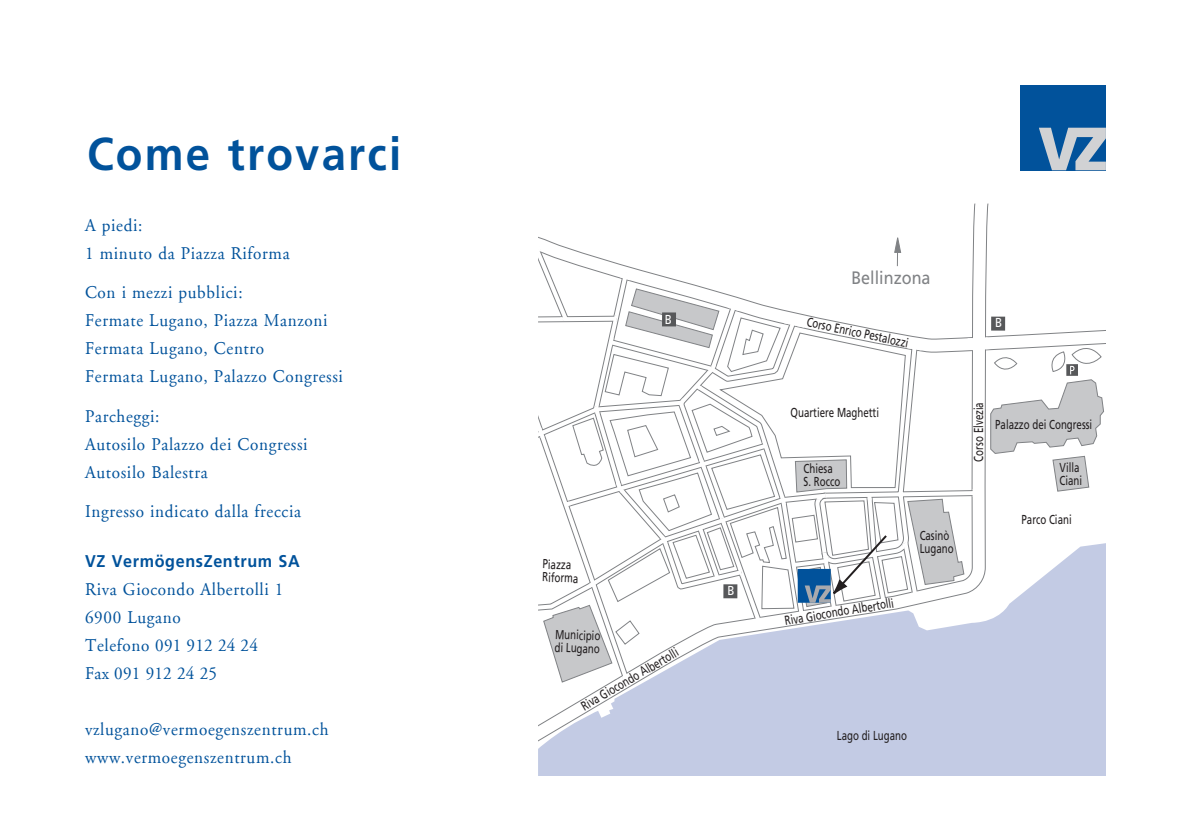
<style>
.page{position:relative;width:1191px;height:840px;background:#fff}
.page>*{position:absolute;margin:0;border:0;box-sizing:border-box;transform-origin:0 0}
.t1{font:700 46px "Frutiger LT";letter-spacing:.05em;color:#01529b;scale:.95 1}
.t2{font:18px/28px "Adobe Garamond";letter-spacing:.04em;color:#01529b;scale:.95 1}
.t3{font:18px "Frutiger LT";color:#808285;scale:.9 1}
.t4{font:700 17px "Frutiger LT";letter-spacing:.04em;color:#01529b;scale:.95 1}
.t5{font:13px/13px "Frutiger LT";color:#231f20;scale:.75 1}
.t6{font:13px "Frutiger LT";color:#fff;scale:.9 1}
</style>
<div class="page">
<div style="left:1020px;top:85px;width:86px;height:85px;background:#01529b"></div>
<svg style="left:1039px;top:128px;width:67px;height:42px"></svg>
<div style="left:999px;top:543px;width:107px;height:231px;background:#c3cbe4"></div>
<svg style="left:539px;top:203px;width:458px;height:571px"></svg>
<svg style="left:560px;top:203px;width:398px;height:29px"></svg>
<svg style="left:539px;top:232px;width:565px;height:454px"></svg>
<h1 class="t1" style="left:87px;top:127px;width:332px">Come trovarci</h1>
<p class="t2" style="left:85px;top:211px;width:217px">A piedi:<br>1 minuto da Piazza Riforma</p>
<p class="t2" style="left:85px;top:278px;width:273px">Con i mezzi pubblici:<br>Fermate Lugano, Piazza Manzoni<br>Fermata Lugano, Centro<br>Fermata Lugano, Palazzo Congressi</p>
<p class="t2" style="left:85px;top:402px;width:236px">Parcheggi:<br>Autosilo Palazzo dei Congressi<br>Autosilo Balestra</p>
<p class="t2" style="left:85px;top:497px;width:229px">Ingresso indicato dalla freccia</p>
<p class="t4" style="left:85px;top:550px;width:227px">VZ VermögensZentrum SA</p>
<p class="t2" style="left:85px;top:575px;width:210px">Riva Giocondo Albertolli 1<br>6900 Lugano<br>Telefono 091 912 24 24<br>Fax 091 912 24 25</p>
<p class="t2" style="left:85px;top:715px;width:258px">vzlugano@vermoegenszentrum.ch www.vermoegenszentrum.ch</p>
<p class="t6" style="left:665px;top:311px;width:9px">B</p>
<p class="t5" style="left:543px;top:557px;width:50px;rotate:2deg">Piazza<br>Riforma</p>
<p class="t5" style="left:555px;top:627px;width:62px;rotate:2deg">Municipio di Lugano</p>
<p class="t5" style="left:578px;top:700px;width:149px;rotate:-30deg">Riva Giocondo Albertolli</p>
<p class="t6" style="left:727px;top:582px;width:9px">B</p>
<p class="t3" style="left:851px;top:267px;width:90px">Bellinzona</p>
<p class="t5" style="left:808px;top:315px;width:140px;rotate:12deg">Corso Enrico Pestalozzi</p>
<p class="t6" style="left:995px;top:315px;width:9px">B</p>
<p class="t5" style="left:790px;top:406px;width:119px">Quartiere Maghetti</p>
<p class="t5" style="left:803px;top:462px;width:50px">Chiesa<br>S. Rocco</p>
<p class="t5" style="left:783px;top:613px;width:149px;rotate:-9deg">Riva Giocondo Albertolli</p>
<p class="t5" style="left:919px;top:529px;width:47px">Casinò<br>Lugano</p>
<p class="t5" style="left:972px;top:461px;width:81px;rotate:-90deg">Corso Elvezia</p>
<p class="t5" style="left:995px;top:417px;width:131px">Palazzo dei Congressi</p>
<p class="t5" style="left:1059px;top:460px;width:32px">Villa<br>Ciani</p>
<p class="t5" style="left:1021px;top:513px;width:68px">Parco Ciani</p>
<p class="t5" style="left:837px;top:728px;width:95px">Lago di Lugano</p>
</div>
